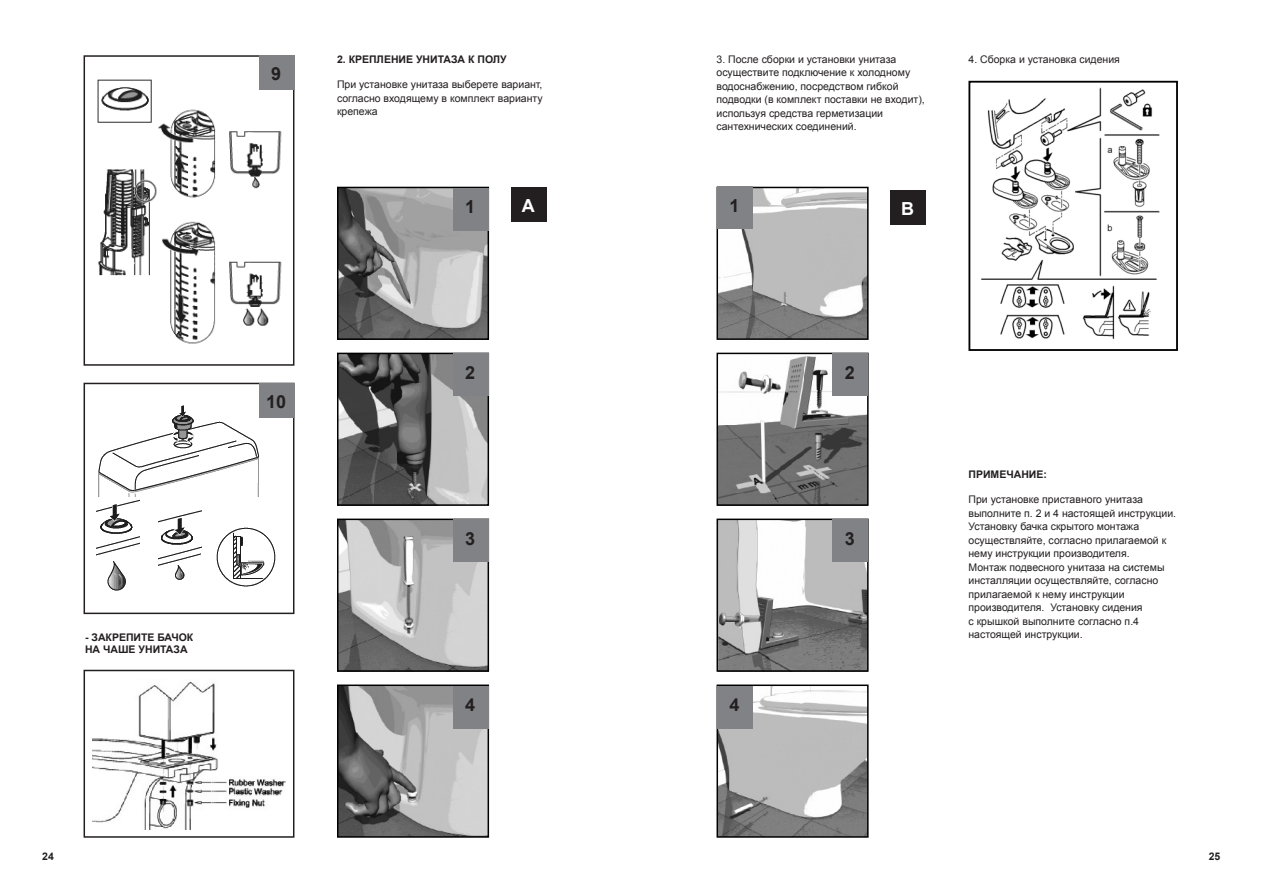
<style>
.page{position:relative;width:1263px;height:893px;background:#fff}
.page>*{position:absolute;margin:0;border:0;box-sizing:border-box;transform-origin:0 0}
.t1{font:700 18px "Arial";color:#231f20}
.t2{font:700 18px "Arial";color:#fff}
.t3{font:10.5px/13.5px "Arial";color:#231f20}
.t4{font:700 10.5px/12px "Arial";color:#231f20}
</style>
<div class="page">
<img style="left:340px;top:190px;width:146px;height:147px">
<div style="left:337px;top:187px;width:152px;height:153px;border:2px solid #000"></div>
<img style="left:340px;top:356px;width:146px;height:147px">
<div style="left:337px;top:353px;width:152px;height:153px;border:2px solid #000"></div>
<img style="left:340px;top:522px;width:146px;height:147px">
<div style="left:337px;top:519px;width:152px;height:153px;border:2px solid #000"></div>
<img style="left:340px;top:687px;width:146px;height:148px">
<div style="left:337px;top:684px;width:152px;height:154px;border:2px solid #000"></div>
<div style="left:453px;top:188px;width:36px;height:42px;background:#808285"></div>
<div style="left:453px;top:354px;width:36px;height:42px;background:#808285"></div>
<div style="left:453px;top:519px;width:36px;height:43px;background:#808285"></div>
<div style="left:453px;top:686px;width:36px;height:43px;background:#808285"></div>
<img style="left:97px;top:79px;width:185px;height:265px">
<div style="left:84px;top:55px;width:210px;height:311px;border:2px solid #231f20"></div>
<img style="left:96px;top:405px;width:190px;height:186px">
<div style="left:84px;top:383px;width:210px;height:231px;border:2px solid #231f20"></div>
<img style="left:92px;top:682px;width:194px;height:147px">
<div style="left:84px;top:670px;width:210px;height:168px;border:2px solid #231f20"></div>
<div style="left:259px;top:55px;width:35px;height:35px;background:#808285"></div>
<div style="left:511px;top:187px;width:35px;height:35px;background:#231f20"></div>
<div style="left:259px;top:383px;width:35px;height:34px;background:#808285"></div>
<img style="left:719px;top:190px;width:147px;height:147px">
<div style="left:716px;top:187px;width:153px;height:153px;border:2px solid #000"></div>
<img style="left:719px;top:356px;width:147px;height:147px">
<div style="left:716px;top:353px;width:153px;height:153px;border:2px solid #000"></div>
<img style="left:981px;top:88px;width:179px;height:251px">
<div style="left:968px;top:81px;width:210px;height:270px;border:2px solid #000"></div>
<img style="left:719px;top:522px;width:147px;height:147px">
<div style="left:716px;top:519px;width:153px;height:153px;border:2px solid #000"></div>
<img style="left:719px;top:687px;width:147px;height:148px">
<div style="left:716px;top:684px;width:153px;height:154px;border:2px solid #000"></div>
<div style="left:717px;top:187px;width:36px;height:42px;background:#808285"></div>
<div style="left:832px;top:354px;width:36px;height:42px;background:#808285"></div>
<div style="left:832px;top:519px;width:36px;height:43px;background:#808285"></div>
<div style="left:717px;top:686px;width:36px;height:43px;background:#808285"></div>
<div style="left:890px;top:190px;width:36px;height:35px;background:#231f20"></div>
<p class="t4" style="left:85px;top:632px;width:110px">- ЗАКРЕПИТЕ БАЧОК<br>НА ЧАШЕ УНИТАЗА</p>
<p class="t1" style="left:271px;top:62px;width:12px">9</p>
<p class="t4" style="left:337px;top:54px;width:171px">2. КРЕПЛЕНИЕ УНИТАЗА К ПОЛУ</p>
<p class="t3" style="left:337px;top:78px;width:207px;text-align:justify">При установке унитаза выберете вариант, согласно входящему в комплект варианту крепежа</p>
<p class="t1" style="left:465px;top:195px;width:12px">1</p>
<p class="t2" style="left:522px;top:194px;width:14px">A</p>
<p class="t1" style="left:266px;top:389px;width:22px">10</p>
<p class="t1" style="left:465px;top:360px;width:12px">2</p>
<p class="t1" style="left:465px;top:526px;width:12px">3</p>
<p class="t1" style="left:465px;top:693px;width:12px">4</p>
<p class="t3" style="left:716px;top:53px;width:210px">3. После сборки и установки унитаза осуществите подключение к холодному водоснабжению, посредством гибкой подводки (в комплект поставки не входит), используя средства герметизации сантехнических соединений.</p>
<p class="t1" style="left:730px;top:193px;width:12px">1</p>
<p class="t2" style="left:901px;top:197px;width:14px">B</p>
<p class="t3" style="left:968px;top:53px;width:153px">4. Сборка и установка сидения</p>
<p class="t1" style="left:730px;top:693px;width:12px">4</p>
<p class="t1" style="left:845px;top:360px;width:12px">2</p>
<p class="t1" style="left:845px;top:526px;width:12px">3</p>
<p class="t4" style="left:968px;top:468px;width:80px">ПРИМЕЧАНИЕ:</p>
<p class="t3" style="left:968px;top:493px;width:209px">При установке приставного унитаза выполните п. 2 и 4 настоящей инструкции.<br>Установку бачка скрытого монтажа осуществляйте, согласно прилагаемой к нему инструкции производителя.</p>
<p class="t3" style="left:968px;top:560px;width:198px">Монтаж подвесного унитаза на системы инсталляции осуществляйте, согласно прилагаемой к нему инструкции производителя. Установку сидения<br>с крышкой выполните согласно п.4 настоящей инструкции.</p>
<p class="t4" style="left:42px;top:850px;width:13px">24</p>
<p class="t4" style="left:1209px;top:850px;width:13px">25</p>
</div>
